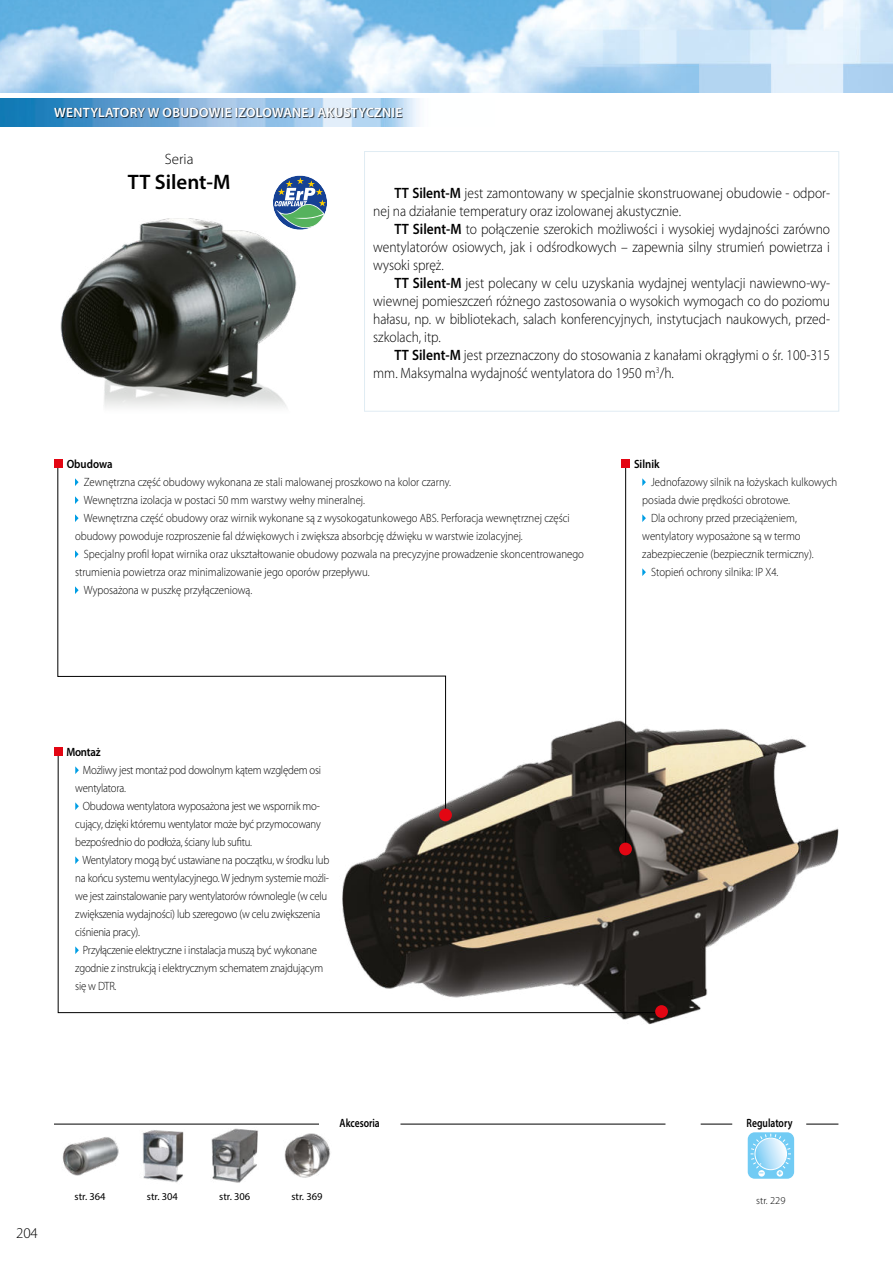
<style>
.page{position:relative;width:893px;height:1263px;background:#fff}
.page>*{position:absolute;margin:0;border:0;box-sizing:border-box;transform-origin:0 0}
.t1{font:600 21px "Myriad Pro";color:#000}
.t2{font:300 15px/18px "Myriad Pro";color:#000;scale:.9 1}
.t3{font:300 15px "Myriad Pro";color:#000}
.t4{font:600 13.5px "Myriad Pro";letter-spacing:.02em;color:#fff}
.t5{font:300 12px/18px "Myriad Pro";color:#000;text-align:justify;scale:.9 1}
.t6{font:300 12px/18px "Myriad Pro";letter-spacing:-.02em;color:#000;scale:.9 1}
.t7{font:600 12px "Myriad Pro";color:#000;scale:.9 1}
.t8{font:600 12px "Myriad Pro";color:#000;scale:.8 1}
.t9{font:10.5px "Myriad Pro";color:#000}
.t10{font:300 10.5px "Myriad Pro";color:#000}
.t11{font:700 7.2px "Helvetica CE";color:#71cbf4}
.s1{font-weight:600}
</style>
<div class="page">
<img style="left:0;top:0;width:893px;height:92px">
<img style="left:0;top:99px;width:419px;height:28px">
<img style="left:329px;top:693px;width:510px;height:332px">
<div style="left:55px;top:108px;width:348px;height:11px;background:#000;opacity:.7"></div>
<svg style="left:57px;top:748px;width:605px;height:265px"></svg>
<svg style="left:57px;top:462px;width:389px;height:355px"></svg>
<div style="left:364px;top:151px;width:475px;height:260px;border:1px solid #e0ecf3"></div>
<div style="left:54px;top:459px;width:8px;height:9px;background:#e30613"></div>
<svg style="left:75px;top:478px;width:4px;height:8px"></svg>
<svg style="left:75px;top:496px;width:4px;height:8px"></svg>
<svg style="left:75px;top:514px;width:4px;height:8px"></svg>
<svg style="left:75px;top:550px;width:4px;height:8px"></svg>
<svg style="left:75px;top:586px;width:4px;height:8px"></svg>
<hr style="left:625px;top:464px;width:1px;height:386px;background:#000">
<div style="left:621px;top:459px;width:9px;height:9px;background:#e30613"></div>
<svg style="left:642px;top:478px;width:4px;height:8px"></svg>
<svg style="left:642px;top:514px;width:4px;height:8px"></svg>
<svg style="left:642px;top:568px;width:4px;height:8px"></svg>
<div style="left:54px;top:747px;width:9px;height:9px;background:#e30613"></div>
<svg style="left:75px;top:766px;width:4px;height:8px"></svg>
<svg style="left:75px;top:802px;width:4px;height:8px"></svg>
<svg style="left:75px;top:856px;width:4px;height:8px"></svg>
<svg style="left:75px;top:946px;width:4px;height:8px"></svg>
<div style="left:439px;top:809px;width:13px;height:12px;background:#e30613;border-radius:50%"></div>
<div style="left:619px;top:843px;width:13px;height:12px;background:#e30613;border-radius:50%"></div>
<div style="left:655px;top:1005px;width:13px;height:13px;background:#e30613;border-radius:50%"></div>
<img style="left:60px;top:218px;width:237px;height:190px">
<svg style="left:272px;top:175px;width:55px;height:55px"></svg>
<hr style="left:54px;top:1124px;width:265px;height:1px;background:#000">
<hr style="left:400px;top:1124px;width:265px;height:1px;background:#000">
<hr style="left:701px;top:1124px;width:31px;height:1px;background:#000">
<hr style="left:806px;top:1124px;width:32px;height:1px;background:#000">
<img style="left:62px;top:1137px;width:57px;height:38px">
<img style="left:142px;top:1130px;width:42px;height:53px">
<img style="left:211px;top:1128px;width:47px;height:55px">
<img style="left:284px;top:1134px;width:47px;height:44px">
<div style="left:748px;top:1132px;width:46px;height:47px;background:#71cbf4;border-radius:7px"></div>
<svg style="left:750px;top:1134px;width:41px;height:42px"></svg>
<p class="t4" style="left:54px;top:106px;width:350px">WENTYLATORY W OBUDOWIE IZOLOWANEJ AKUSTYCZNIE</p>
<p class="t3" style="left:165px;top:152px;width:30px">Seria</p>
<h1 class="t1" style="left:128px;top:172px;width:104px">TT Silent-M</h1>
<p class="t2" style="left:373px;top:184px;width:509px;text-indent:21px"><span class="s1">TT Silent-M</span> jest zamontowany w specjalnie skonstruowanej obudowie - odpor&shy;nej na działanie temperatury oraz izolowanej akustycznie.</p>
<p class="t2" style="left:373px;top:220px;width:509px;text-align:justify;text-indent:21px"><span class="s1">TT Silent-M</span> to połączenie szerokich możliwości i wysokiej wydajności zarówno wentylatorów osiowych, jak i odśrodkowych – zapewnia silny strumień powietrza i wysoki spręż.</p>
<p class="t2" style="left:373px;top:274px;width:509px;text-align:justify;text-indent:21px"><span class="s1">TT Silent-M</span> jest polecany w celu uzyskania wydajnej wentylacji nawiewno-wy&shy;wiewnej pomieszczeń różnego zastosowania o wysokich wymogach co do poziomu hałasu, np. w bibliotekach, salach konferencyjnych, instytucjach naukowych, przed&shy;szkolach, itp.</p>
<p class="t2" style="left:373px;top:346px;width:509px;text-indent:21px"><span class="s1">TT Silent-M</span> jest przeznaczony do stosowania z kanałami okrągłymi o śr. 100-315 mm. Maksymalna wydajność wentylatora do 1950 m<sup>3</sup>/h.</p>
<p class="t7" style="left:67px;top:458px;width:52px">Obudowa</p>
<p class="t5" style="left:84px;top:473px;width:409px">Zewnętrzna część obudowy wykonana ze stali malowanej proszkowo na kolor czarny.</p>
<p class="t5" style="left:84px;top:491px;width:314px">Wewnętrzna izolacja w postaci 50 mm warstwy wełny mineralnej.</p>
<p class="t5" style="left:84px;top:509px;width:541px">Wewnętrzna część obudowy oraz wirnik wykonane są z wysokogatunkowego ABS. Perforacja wewnętrznej części</p>
<p class="t5" style="left:75px;top:527px;width:499px">obudowy powoduje rozproszenie fal dźwiękowych i zwiększa absorbcję dźwięku w warstwie izolacyjnej.</p>
<p class="t5" style="left:84px;top:545px;width:557px">Specjalny profil łopat wirnika oraz ukształtowanie obudowy pozwala na precyzyjne prowadzenie skoncentrowanego</p>
<p class="t5" style="left:75px;top:563px;width:329px">strumienia powietrza oraz minimalizowanie jego oporów przepływu.</p>
<p class="t5" style="left:84px;top:581px;width:189px">Wyposażona w puszkę przyłączeniową.</p>
<p class="t7" style="left:634px;top:458px;width:30px">Silnik</p>
<p class="t5" style="left:651px;top:473px;width:208px">Jednofazowy silnik na łożyskach kulkowych</p>
<p class="t5" style="left:642px;top:491px;width:166px">posiada dwie prędkości obrotowe.</p>
<p class="t5" style="left:651px;top:509px;width:163px">Dla ochrony przed przeciążeniem,</p>
<p class="t5" style="left:642px;top:527px;width:177px">wentylatory wyposażone są w termo</p>
<p class="t5" style="left:642px;top:545px;width:192px">zabezpieczenie (bezpiecznik termiczny).</p>
<p class="t5" style="left:651px;top:563px;width:143px">Stopień ochrony silnika: IP X4.</p>
<p class="t7" style="left:66px;top:746px;width:40px">Montaż</p>
<p class="t6" style="left:75px;top:761px;width:275px;text-indent:8px">Możliwy jest montaż pod dowolnym kątem względem osi wentylatora.</p>
<p class="t5" style="left:75px;top:797px;width:274px;text-indent:8px">Obudowa wentylatora wyposażona jest we wspornik mo&shy;cujący, dzięki któremu wentylator może być przymocowany bezpośrednio do podłoża, ściany lub sufitu.</p>
<p class="t6" style="left:75px;top:851px;width:284px;text-indent:7px">Wentylatory mogą być ustawiane na początku, w środku lub na końcu systemu wentylacyjnego. W jednym systemie możli&shy;we jest zainstalowanie pary wentylatorów równolegle (w celu zwiększenia wydajności) lub szeregowo (w celu zwiększenia ciśnienia pracy).</p>
<p class="t6" style="left:75px;top:941px;width:277px;text-indent:8px">Przyłączenie elektryczne i instalacja muszą być wykonane zgodnie z instrukcją i elektrycznym schematem znajdującym się w DTR.</p>
<p class="t3" style="left:16px;top:1226px;width:23px">204</p>
<p class="t9" style="left:75px;top:1191px;width:33px">str. 364</p>
<p class="t9" style="left:147px;top:1191px;width:33px">str. 304</p>
<p class="t9" style="left:219px;top:1191px;width:33px">str. 306</p>
<p class="t9" style="left:291px;top:1191px;width:33px">str. 369</p>
<p class="t8" style="left:340px;top:1117px;width:52px">Akcesoria</p>
<p class="t8" style="left:747px;top:1117px;width:59px">Regulatory</p>
<p class="t11" style="left:759px;top:1168px;width:24px">– +</p>
<p class="t10" style="left:756px;top:1195px;width:31px">str. 229</p>
</div>
